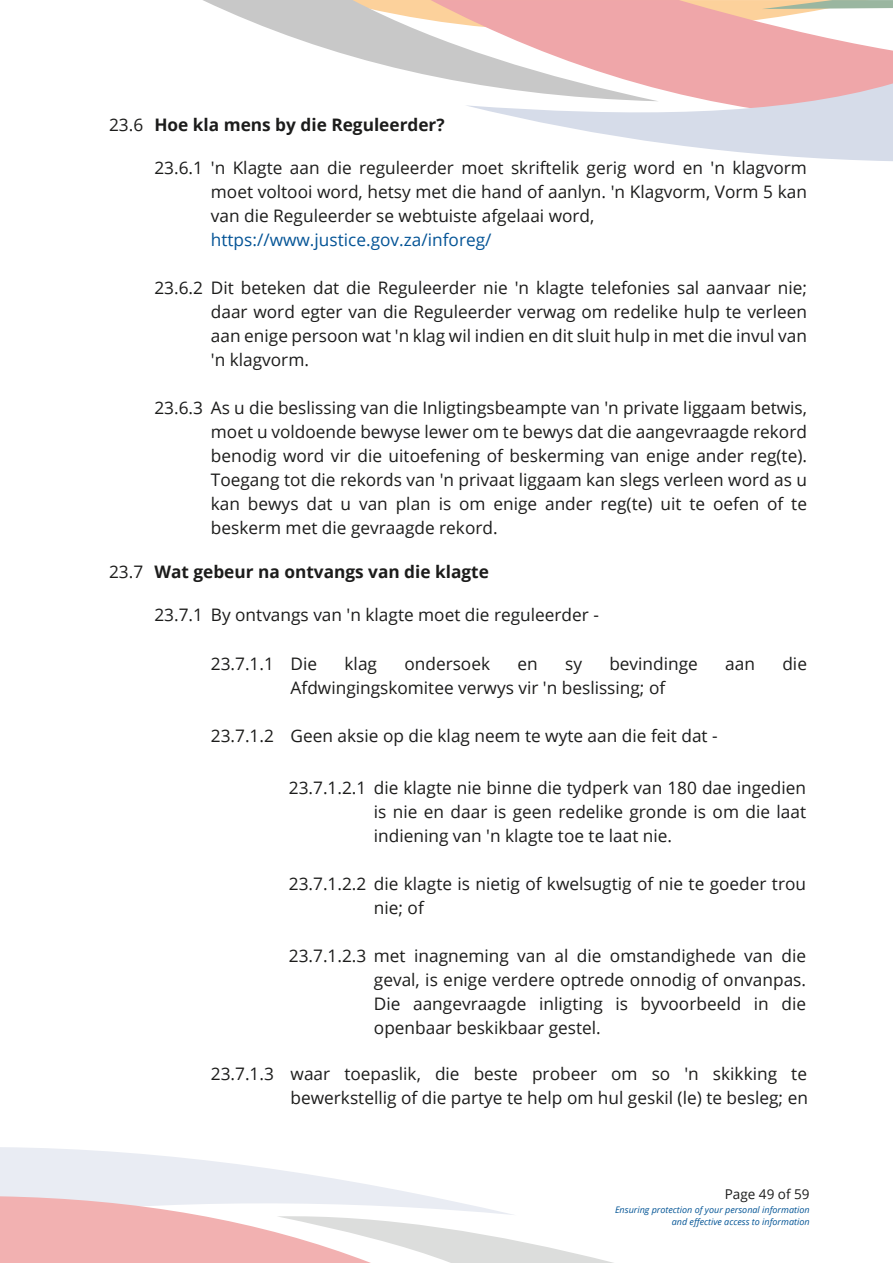
<style>
.page{position:relative;width:893px;height:1263px;background:#fff}
.page>*{position:absolute;margin:0;border:0;box-sizing:border-box;transform-origin:0 0}
.t1{font:17.25px/24px "Open Sans";color:#1c1c1b;text-align:justify}
.t2{font:700 17.25px "Open Sans";color:#1c1c1b}
.t3{font:17.25px "Open Sans";color:#045496}
.t4{font:13.5px "Open Sans";color:#1c1c1b}
.t5{font:italic 9px/12px "Open Sans";color:#025495;text-align:right}
.s1{font-weight:400}
</style>
<div class="page">
<svg style="left:659px;top:0;width:234px;height:83px;fill:#efa6a9"></svg>
<svg style="left:203px;top:0;width:456px;height:83px"></svg>
<svg style="left:466px;top:83px;width:427px;height:78px"></svg>
<svg style="left:0;top:1147px;width:614px;height:116px"></svg>
<p class="t2" style="left:109px;top:117px;width:337px"><span class="s1">23.6</span> Hoe kla mens by die Reguleerder?</p>
<p class="t1" style="left:154px;top:158px;width:50px">23.6.1</p>
<p class="t1" style="left:211px;top:158px;width:598px">'n Klagte aan die reguleerder moet skriftelik gerig word en 'n klagvorm moet voltooi word, hetsy met die hand of aanlyn. 'n Klagvorm, Vorm 5 kan van die Reguleerder se webtuiste afgelaai word,</p>
<p class="t3" style="left:211px;top:233px;width:282px">https://www.justice.gov.za/inforeg/</p>
<p class="t1" style="left:211px;top:278px;width:598px">Dit beteken dat die Reguleerder nie 'n klagte telefonies sal aanvaar nie; daar word egter van die Reguleerder verwag om redelike hulp te verleen aan enige persoon wat 'n klag wil indien en dit sluit hulp in met die invul van 'n klagvorm.</p>
<p class="t1" style="left:211px;top:398px;width:598px">As u die beslissing van die Inligtingsbeampte van 'n private liggaam betwis, moet u voldoende bewyse lewer om te bewys dat die aangevraagde rekord benodig word vir die uitoefening of beskerming van enige ander reg(te).<br>Toegang tot die rekords van 'n privaat liggaam kan slegs verleen word as u kan bewys dat u van plan is om enige ander reg(te) uit te oefen of te beskerm met die gevraagde rekord.</p>
<p class="t2" style="left:109px;top:565px;width:381px"><span class="s1">23.7</span> Wat gebeur na ontvangs van die klagte</p>
<p class="t1" style="left:154px;top:605px;width:446px">23.7.1 By ontvangs van 'n klagte moet die reguleerder -</p>
<p class="t1" style="left:211px;top:654px;width:65px">23.7.1.1</p>
<p class="t1" style="left:154px;top:278px;width:50px">23.6.2</p>
<p class="t1" style="left:154px;top:398px;width:50px">23.6.3</p>
<p class="t1" style="left:291px;top:654px;width:28px">Die</p>
<p class="t1" style="left:345px;top:654px;width:34px">klag</p>
<p class="t1" style="left:404px;top:654px;width:87px">ondersoek</p>
<p class="t1" style="left:517px;top:654px;width:22px">en</p>
<p class="t1" style="left:565px;top:654px;width:18px">sy</p>
<p class="t1" style="left:609px;top:654px;width:90px">bevindinge</p>
<p class="t1" style="left:725px;top:654px;width:31px">aan</p>
<p class="t1" style="left:782px;top:654px;width:26px">die</p>
<p class="t1" style="left:291px;top:678px;width:376px">Afdwingingskomitee verwys vir 'n beslissing; of</p>
<p class="t1" style="left:291px;top:726px;width:429px">Geen aksie op die klag neem te wyte aan die feit dat -</p>
<p class="t1" style="left:211px;top:726px;width:65px">23.7.1.2</p>
<p class="t1" style="left:289px;top:777px;width:519px">23.7.1.2.1 die klagte nie binne die tydperk van 180 dae ingedien</p>
<p class="t1" style="left:374px;top:801px;width:434px">is nie en daar is geen redelike gronde is om die laat indiening van 'n klagte toe te laat nie.</p>
<p class="t1" style="left:289px;top:873px;width:519px">23.7.1.2.2 die klagte is nietig of kwelsugtig of nie te goeder trou</p>
<p class="t1" style="left:374px;top:897px;width:51px">nie; of</p>
<p class="t1" style="left:289px;top:945px;width:519px">23.7.1.2.3 met inagneming van al die omstandighede van die</p>
<p class="t1" style="left:374px;top:969px;width:434px">geval, is enige verdere optrede onnodig of onvanpas.<br>Die aangevraagde inligting is byvoorbeeld in die openbaar beskikbaar gestel.</p>
<p class="t1" style="left:211px;top:1063px;width:599px;text-align:right">23.7.1.3 waar toepaslik, die beste probeer om so 'n skikking te bewerkstellig of die partye te help om hul geskil (le) te besleg; en</p>
<p class="t4" style="left:725px;top:1188px;width:86px">Page 49 of 59</p>
<p class="t5" style="left:615px;top:1205px;width:196px">Ensuring protection of your personal information and effective access to information</p>
</div>
